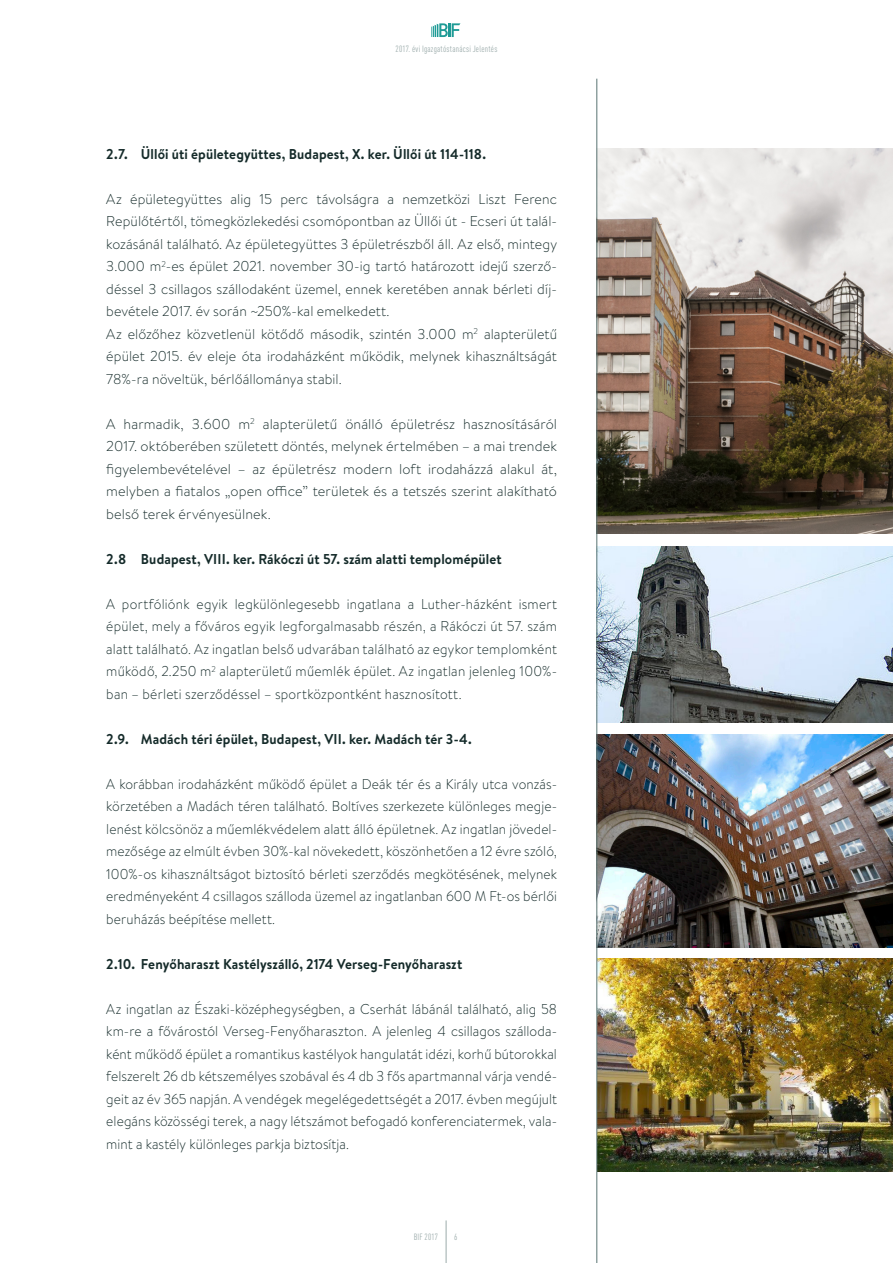
<style>
.page{position:relative;width:893px;height:1263px;background:#fff}
.page>*{position:absolute;margin:0;border:0;box-sizing:border-box;transform-origin:0 0}
.t1{font:300 14.25px/22.5px "Brandon Text";letter-spacing:.01em;color:#152b2a;text-align:justify;scale:.95 1}
.t2{font:300 14.25px/22.5px "Brandon Text";letter-spacing:.01em;color:#152b2a}
.t3{font:700 14.25px "Brandon Text";letter-spacing:.01em;color:#152b2a;scale:.95 1}
.t4{font:condensed 9px "DIN Pro";letter-spacing:.025em;color:#9babaa}
</style>
<div class="page">
<svg style="left:431px;top:23px;width:29px;height:14px"></svg>
<hr style="left:446px;top:1220px;width:1px;height:43px;background:#9babaa">
<img style="left:597px;top:546px;width:296px;height:177px">
<img style="left:597px;top:149px;width:296px;height:385px">
<img style="left:597px;top:735px;width:296px;height:212px">
<img style="left:597px;top:959px;width:296px;height:212px">
<hr style="left:596px;top:79px;width:1px;height:1184px;background:#597372">
<p class="t4" style="left:396px;top:42px;width:103px">2017. évi Igazgatóstanácsi Jelentés</p>
<p class="t3" style="left:106px;top:144px;width:401px">2.7. Üllői úti épületegyüttes, Budapest, X. ker. Üllői út 114-118.</p>
<p class="t2" style="left:106px;top:187px;width:452px">Az épületegyüttes alig 15 perc távolságra a nemzetközi Liszt Ferenc Repülőtértől, tömegközlekedési csomópontban az Üllői út - Ecseri út talál&shy;kozásánál található. Az épületegyüttes 3 épületrészből áll. Az első, mintegy 3.000 m<sup>2</sup>-es épület 2021. november 30-ig tartó határozott idejű szerző&shy;déssel 3 csillagos szállodaként üzemel, ennek keretében annak bérleti díj&shy;bevétele 2017. év során ~250%-kal emelkedett.<br>Az előzőhez közvetlenül kötődő második, szintén 3.000 m<sup>2</sup> alapterületű épület 2015. év eleje óta irodaházként működik, melynek kihasználtságát 78%-ra növeltük, bérlőállománya stabil.</p>
<p class="t2" style="left:106px;top:412px;width:452px;text-align:justify">A harmadik, 3.600 m<sup>2</sup> alapterületű önálló épületrész hasznosításáról 2017. októberében született döntés, melynek értelmében – a mai trendek figyelembevételével – az épületrész modern loft irodaházzá alakul át, melyben a fiatalos „open office” területek és a tetszés szerint alakítható belső terek érvényesülnek.</p>
<p class="t3" style="left:106px;top:549px;width:418px">2.8 Budapest, VIII. ker. Rákóczi út 57. szám alatti templomépület</p>
<p class="t1" style="left:106px;top:592px;width:476px">A portfóliónk egyik legkülönlegesebb ingatlana a Luther-házként ismert épület, mely a főváros egyik legforgalmasabb részén, a Rákóczi út 57. szám alatt található. Az ingatlan belső udvarában található az egykor templomként működő, 2.250 m<sup>2</sup> alapterületű műemlék épület. Az ingatlan jelenleg 100%- ban – bérleti szerződéssel – sportközpontként hasznosított.</p>
<p class="t3" style="left:106px;top:729px;width:386px">2.9. Madách téri épület, Budapest, VII. ker. Madách tér 3-4.</p>
<p class="t1" style="left:106px;top:772px;width:476px">A korábban irodaházként működő épület a Deák tér és a Király utca vonzás&shy;körzetében a Madách téren található. Boltíves szerkezete különleges megje&shy;lenést kölcsönöz a műemlékvédelem alatt álló épületnek. Az ingatlan jövedel&shy;mezősége az elmúlt évben 30%-kal növekedett, köszönhetően a 12 évre szóló, 100%-os kihasználtságot biztosító bérleti szerződés megkötésének, melynek eredményeként 4 csillagos szálloda üzemel az ingatlanban 600 M Ft-os bérlői beruházás beépítése mellett.</p>
<p class="t3" style="left:106px;top:954px;width:376px">2.10. Fenyőharaszt Kastélyszálló, 2174 Verseg-Fenyőharaszt</p>
<p class="t1" style="left:106px;top:997px;width:476px">Az ingatlan az Északi-középhegységben, a Cserhát lábánál található, alig 58 km-re a fővárostól Verseg-Fenyőharaszton. A jelenleg 4 csillagos szálloda&shy;ként működő épület a romantikus kastélyok hangulatát idézi, korhű bútorokkal felszerelt 26 db kétszemélyes szobával és 4 db 3 fős apartmannal várja vendé&shy;geit az év 365 napján. A vendégek megelégedettségét a 2017. évben megújult elegáns közösségi terek, a nagy létszámot befogadó konferenciatermek, vala&shy;mint a kastély különleges parkja biztosítja.</p>
<p class="t4" style="left:414px;top:1230px;width:26px">BIF 2017</p>
<p class="t4" style="left:454px;top:1230px;width:5px">6</p>
</div>
